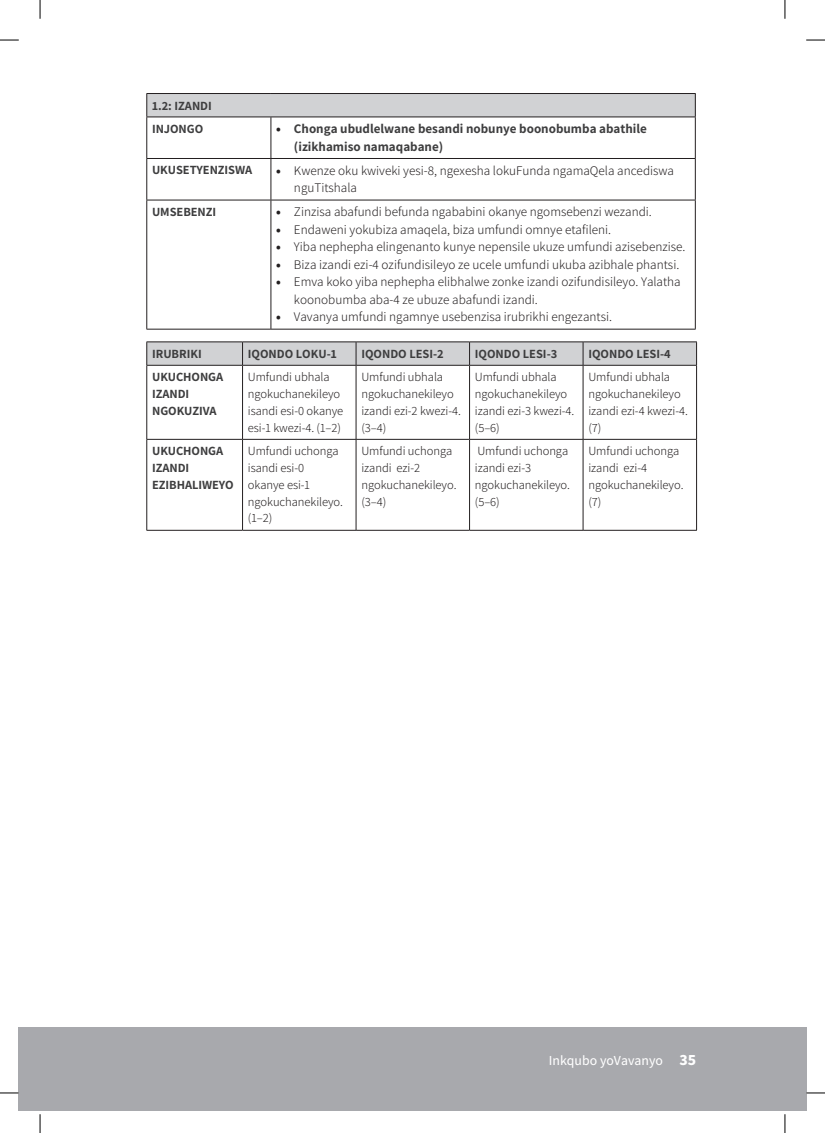
<style>
.page{position:relative;width:825px;height:1133px;background:#fff}
.page>*{position:absolute;margin:0;border:0;box-sizing:border-box;transform-origin:0 0}
.t1{font:500 13.75px "Assistant";color:#fff}
.t2{font:300 13.12px/17.5px "Assistant";color:#231f20}
.t3{font:700 13.12px/17.5px "Assistant";color:#3e3e3f}
.t4{font:300 12.5px/16.9px "Assistant";letter-spacing:-.005em;color:#231f20}
.t5{font:700 12.5px/16.9px "Assistant";letter-spacing:-.005em;color:#3e3e3f}
.s1{font-weight:800;color:#231f20}
.s2{font-weight:800}
.s3{font-family:"Noto Sans JP";font-weight:900}
</style>
<div class="page">
<div style="left:40px;top:1027px;width:765px;height:83px;background:#a8a9ad"></div>
<div style="left:19px;top:1027px;width:21px;height:83px;background:#a8a9ad"></div>
<div style="left:147px;top:93px;width:548px;height:24px;background:#d1d2d4"></div>
<svg style="left:147px;top:118px;width:547px;height:211px"></svg>
<svg style="left:694px;top:94px;width:1px;height:23px"></svg>
<hr style="left:270px;top:117px;width:1px;height:41px;background:#231f20">
<hr style="left:694px;top:117px;width:1px;height:41px;background:#231f20">
<hr style="left:146px;top:158px;width:125px;height:1px;background:#231f20">
<hr style="left:271px;top:158px;width:424px;height:1px;background:#231f20">
<hr style="left:270px;top:159px;width:1px;height:41px;background:#231f20">
<hr style="left:694px;top:159px;width:1px;height:41px;background:#231f20">
<hr style="left:146px;top:200px;width:125px;height:1px;background:#231f20">
<hr style="left:271px;top:200px;width:424px;height:1px;background:#231f20">
<hr style="left:270px;top:200px;width:1px;height:129px;background:#231f20">
<hr style="left:694px;top:200px;width:1px;height:129px;background:#231f20">
<hr style="left:146px;top:93px;width:125px;height:1px;background:#231f20">
<svg style="left:146px;top:94px;width:1px;height:23px"></svg>
<hr style="left:271px;top:93px;width:424px;height:1px;background:#231f20">
<hr style="left:146px;top:117px;width:125px;height:1px;background:#231f20">
<hr style="left:146px;top:117px;width:1px;height:41px;background:#231f20">
<hr style="left:271px;top:117px;width:424px;height:1px;background:#231f20">
<hr style="left:146px;top:159px;width:1px;height:41px;background:#231f20">
<hr style="left:146px;top:200px;width:1px;height:129px;background:#231f20">
<hr style="left:146px;top:329px;width:125px;height:1px;background:#231f20">
<hr style="left:271px;top:329px;width:424px;height:1px;background:#231f20">
<svg style="left:147px;top:366px;width:549px;height:164px"></svg>
<hr style="left:242px;top:365px;width:1px;height:74px;background:#231f20">
<hr style="left:355px;top:365px;width:1px;height:74px;background:#231f20">
<hr style="left:469px;top:365px;width:1px;height:74px;background:#231f20">
<hr style="left:582px;top:365px;width:1px;height:74px;background:#231f20">
<hr style="left:242px;top:439px;width:1px;height:91px;background:#231f20">
<hr style="left:355px;top:439px;width:1px;height:91px;background:#231f20">
<hr style="left:469px;top:439px;width:1px;height:91px;background:#231f20">
<hr style="left:582px;top:439px;width:1px;height:91px;background:#231f20">
<hr style="left:146px;top:341px;width:96px;height:1px;background:#231f20">
<hr style="left:242px;top:341px;width:114px;height:1px;background:#231f20">
<hr style="left:356px;top:341px;width:113px;height:1px;background:#231f20">
<hr style="left:469px;top:341px;width:113px;height:1px;background:#231f20">
<hr style="left:582px;top:341px;width:114px;height:1px;background:#231f20">
<svg style="left:146px;top:342px;width:551px;height:23px;background:#cacbcd"></svg>
<hr style="left:146px;top:365px;width:96px;height:1px;background:#231f20">
<hr style="left:146px;top:365px;width:1px;height:74px;background:#231f20">
<hr style="left:242px;top:365px;width:114px;height:1px;background:#231f20">
<hr style="left:356px;top:365px;width:113px;height:1px;background:#231f20">
<hr style="left:469px;top:365px;width:113px;height:1px;background:#231f20">
<hr style="left:582px;top:365px;width:114px;height:1px;background:#231f20">
<hr style="left:696px;top:365px;width:1px;height:74px;background:#231f20">
<hr style="left:146px;top:439px;width:96px;height:1px;background:#231f20">
<hr style="left:146px;top:439px;width:1px;height:91px;background:#231f20">
<hr style="left:242px;top:439px;width:114px;height:1px;background:#231f20">
<hr style="left:356px;top:439px;width:113px;height:1px;background:#231f20">
<hr style="left:469px;top:439px;width:113px;height:1px;background:#231f20">
<hr style="left:582px;top:439px;width:114px;height:1px;background:#231f20">
<hr style="left:696px;top:439px;width:1px;height:91px;background:#231f20">
<hr style="left:146px;top:530px;width:96px;height:1px;background:#231f20">
<hr style="left:242px;top:530px;width:114px;height:1px;background:#231f20">
<hr style="left:356px;top:530px;width:113px;height:1px;background:#231f20">
<hr style="left:469px;top:530px;width:113px;height:1px;background:#231f20">
<hr style="left:582px;top:530px;width:114px;height:1px;background:#231f20">
<svg style="left:0;top:39px;width:19px;height:2px"></svg>
<svg style="left:806px;top:39px;width:18px;height:2px"></svg>
<svg style="left:0;top:1092px;width:19px;height:1px"></svg>
<svg style="left:805px;top:1092px;width:19px;height:1px"></svg>
<svg style="left:39px;top:0;width:2px;height:19px"></svg>
<svg style="left:39px;top:1114px;width:2px;height:18px"></svg>
<svg style="left:784px;top:0;width:1px;height:19px"></svg>
<svg style="left:784px;top:1114px;width:1px;height:18px"></svg>
<p class="t5" style="left:152px;top:94px;width:61px;line-height:22.8px">1.2: IZANDI<br>INJONGO</p>
<p class="t3" style="left:294px;top:119px;width:354px;text-indent:-18px"><span class="s1">•</span> Chonga ubudlelwane besandi nobunye boonobumba abathile (izikhamiso namaqabane)</p>
<p class="t5" style="left:152px;top:161px;width:102px">UKUSETYENZISWA</p>
<p class="t2" style="left:294px;top:161px;width:381px;text-indent:-18px"><span class="s2">•</span> Kwenze oku kwiveki yesi-8, ngexesha lokuFunda ngamaQela ancediswa nguTitshala</p>
<p class="t5" style="left:152px;top:202px;width:66px">UMSEBENZI</p>
<p class="t2" style="left:276px;top:202px;width:377px"><span class="s2">•</span> Zinzisa abafundi befunda ngababini okanye ngomsebenzi wezandi.</p>
<p class="t2" style="left:276px;top:220px;width:336px"><span class="s2">•</span> Endaweni yokubiza amaqela, biza umfundi omnye etafileni.</p>
<p class="t2" style="left:276px;top:237px;width:410px"><span class="s2">•</span> Yiba nephepha elingenanto kunye nepensile ukuze umfundi azisebenzise.</p>
<p class="t2" style="left:276px;top:255px;width:404px"><span class="s2">•</span> Biza izandi ezi-4 ozifundisileyo ze ucele umfundi ukuba azibhale phantsi.</p>
<p class="t2" style="left:294px;top:272px;width:388px;text-indent:-18px"><span class="s2">•</span> Emva koko yiba nephepha elibhalwe zonke izandi ozifundisileyo. Yalatha koonobumba aba-4 ze ubuze abafundi izandi.</p>
<p class="t2" style="left:276px;top:307px;width:337px"><span class="s2">•</span> Vavanya umfundi ngamnye usebenzisa irubrikhi engezantsi.</p>
<p class="t5" style="left:152px;top:345px;width:51px">IRUBRIKI</p>
<p class="t5" style="left:248px;top:345px;width:90px">IQONDO LOKU-1</p>
<p class="t5" style="left:361px;top:345px;width:84px">IQONDO LESI-2</p>
<p class="t5" style="left:474px;top:345px;width:84px">IQONDO LESI-3</p>
<p class="t5" style="left:588px;top:345px;width:84px">IQONDO LESI-4</p>
<p class="t5" style="left:152px;top:368px;width:73px">UKUCHONGA<br>IZANDI<br>NGOKUZIVA</p>
<p class="t4" style="left:248px;top:367px;width:97px">Umfundi ubhala ngokuchanekileyo isandi esi-0 okanye esi-1 kwezi-4. (1–2)</p>
<p class="t4" style="left:361px;top:367px;width:101px">Umfundi ubhala ngokuchanekileyo izandi ezi-2 kwezi-4. (3–4)</p>
<p class="t4" style="left:474px;top:367px;width:101px">Umfundi ubhala ngokuchanekileyo izandi ezi-3 kwezi-4. (5–6)</p>
<p class="t4" style="left:588px;top:367px;width:101px">Umfundi ubhala ngokuchanekileyo izandi ezi-4 kwezi-4. (7)</p>
<p class="t5" style="left:152px;top:442px;width:83px">UKUCHONGA<br>IZANDI<br>EZIBHALIWEYO</p>
<p class="t4" style="left:248px;top:441px;width:97px">Umfundi uchonga isandi esi-0 okanye esi-1 ngokuchanekileyo. (1–2)</p>
<p class="t4" style="left:361px;top:441px;width:97px">Umfundi uchonga izandi ezi-2 ngokuchanekileyo. (3–4)</p>
<p class="t4" style="left:474px;top:441px;width:97px">Umfundi uchonga izandi ezi-3 ngokuchanekileyo. (5–6)</p>
<p class="t4" style="left:588px;top:441px;width:97px">Umfundi uchonga izandi ezi-4 ngokuchanekileyo. (7)</p>
<p class="t1" style="left:548px;top:1050px;width:149px">Inkqubo yoVavanyo <span class="s3">35</span></p>
</div>
